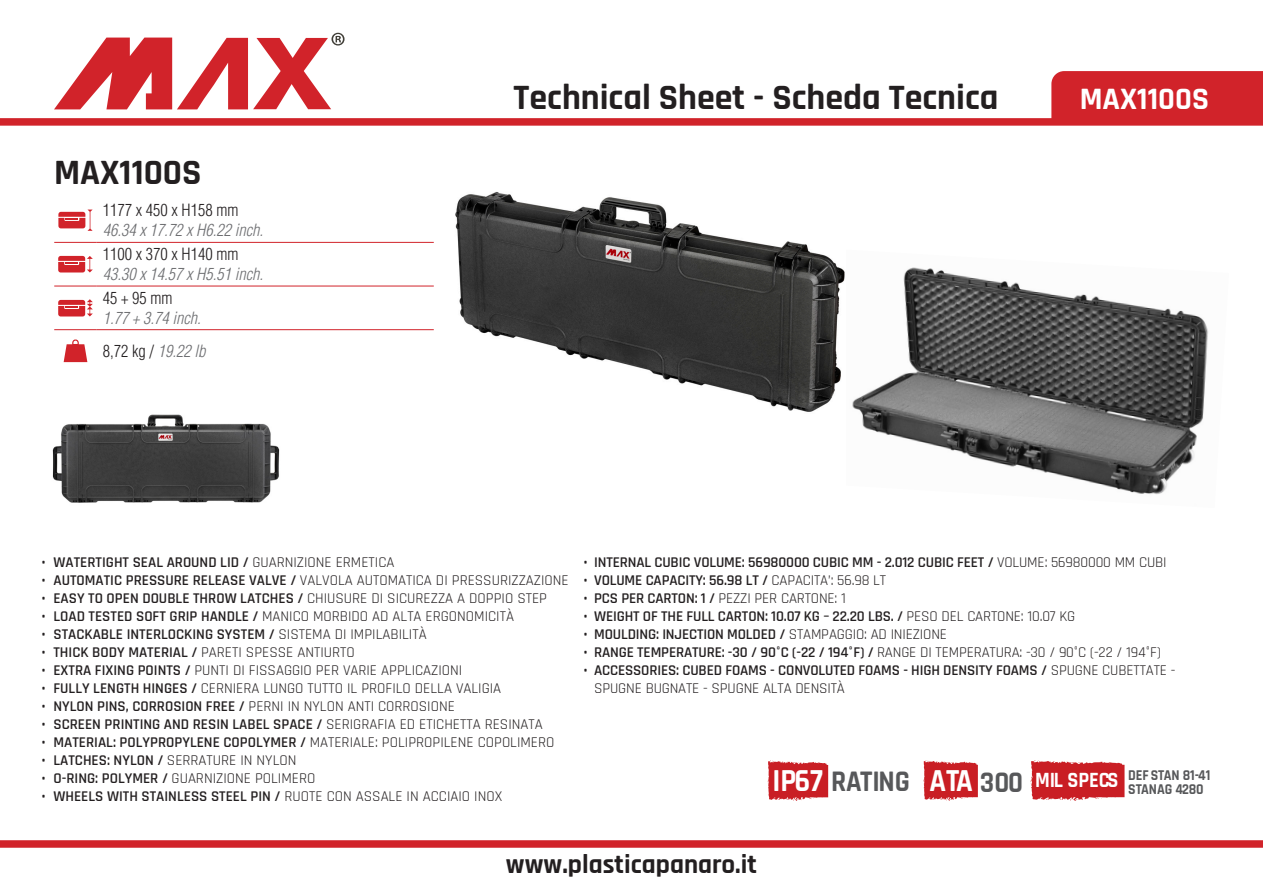
<style>
.page{position:relative;width:1263px;height:893px;background:#fff}
.page>*{position:absolute;margin:0;border:0;box-sizing:border-box;transform-origin:0 0}
.t1{font:700 36px "Rajdhani";color:#231f20}
.t2{font:700 31.5px "Rajdhani";color:#fff}
.t3{font:700 30.3px "Rajdhani";color:#57585a;scale:.92 1}
.t4{font:700 27px "Rajdhani";color:#231f20}
.t5{font:italic 300 condensed 16.5px "Helvetica LT Std";color:#6c6d70}
.t6{font:300 condensed 16.5px "Helvetica LT Std";color:#231f20}
.t7{font:700 15.15px "Rajdhani";color:#57585a;scale:.92 1}
.t8{font:600 15px/18px "Rajdhani";letter-spacing:-.01em;color:#231f20}
.t9{font:15px "Rajdhani";color:#231f20}
.s1{font-style:italic;color:#6c6d70}
.s2{font-weight:400}
.s3{font-weight:600}
.s4{font-size:32.4px;color:#fff}
.s5{font-size:22.05px;color:#fff}
</style>
<div class="page">
<svg style="left:54px;top:33px;width:291px;height:76px"></svg>
<div style="left:0;top:118px;width:1263px;height:8px;background:#d1232a"></div>
<div style="left:0;top:840px;width:1263px;height:8px;background:#d1232a"></div>
<div style="left:1051px;top:71px;width:212px;height:48px;background:#d1232a"></div>
<hr style="left:54px;top:242px;width:43px;height:1px;background:#d1232a">
<hr style="left:97px;top:242px;width:337px;height:1px;background:#d1232a">
<hr style="left:54px;top:286px;width:43px;height:1px;background:#d1232a">
<hr style="left:97px;top:286px;width:337px;height:1px;background:#d1232a">
<hr style="left:54px;top:329px;width:43px;height:1px;background:#d1232a">
<hr style="left:97px;top:329px;width:337px;height:1px;background:#d1232a">
<svg style="left:58px;top:210px;width:35px;height:21px"></svg>
<svg style="left:58px;top:256px;width:35px;height:16px"></svg>
<svg style="left:58px;top:299px;width:35px;height:17px"></svg>
<svg style="left:64px;top:339px;width:23px;height:23px"></svg>
<img style="left:455px;top:191px;width:390px;height:221px">
<img style="left:852px;top:267px;width:357px;height:228px">
<svg style="left:1030px;top:760px;width:94px;height:41px;background:#d03e43"></svg>
<svg style="left:923px;top:760px;width:55px;height:41px;background:#d03f44"></svg>
<svg style="left:768px;top:760px;width:60px;height:41px;background:#d03c41"></svg>
<img style="left:52px;top:414px;width:228px;height:89px">
<p class="t1" style="left:54px;top:151px;width:149px">MAX1100S</p>
<p class="t6" style="left:103px;top:200px;width:137px">1177 x 450 x H158 mm</p>
<p class="t5" style="left:103px;top:220px;width:162px">46.34 x 17.72 x H6.22 inch.</p>
<p class="t6" style="left:103px;top:244px;width:137px">1100 x 370 x H140 mm</p>
<p class="t5" style="left:103px;top:264px;width:162px">43.30 x 14.57 x H5.51 inch.</p>
<p class="t6" style="left:103px;top:288px;width:71px">45 + 95 mm</p>
<p class="t5" style="left:103px;top:307px;width:99px">1.77 + 3.74 inch.</p>
<p class="t6" style="left:103px;top:341px;width:104px">8,72 kg / <span class="s1">19.22 lb</span></p>
<p class="t1" style="left:513px;top:76px;width:486px">Technical Sheet - Scheda Tecnica</p>
<p class="t2" style="left:1080px;top:80px;width:131px">MAX1100S</p>
<p class="t8" style="left:41px;top:553px;width:355px">• WATERTIGHT SEAL AROUND LID / <span class="s2">GUARNIZIONE ERMETICA</span></p>
<p class="t9" style="left:41px;top:571px;width:529px"><span class="s3">• AUTOMATIC PRESSURE RELEASE VALVE /</span> VALVOLA AUTOMATICA DI PRESSURIZZAZIONE</p>
<p class="t8" style="left:41px;top:589px;width:507px">• EASY TO OPEN DOUBLE THROW LATCHES / <span class="s2">CHIUSURE DI SICUREZZA A DOPPIO STEP</span></p>
<p class="t9" style="left:41px;top:607px;width:474px"><span class="s3">• LOAD TESTED SOFT GRIP HANDLE /</span> MANICO MORBIDO AD ALTA ERGONOMICITÀ</p>
<p class="t8" style="left:41px;top:625px;width:387px">• STACKABLE INTERLOCKING SYSTEM / <span class="s2">SISTEMA DI IMPILABILITÀ</span></p>
<p class="t9" style="left:41px;top:643px;width:315px"><span class="s3">• THICK BODY MATERIAL /</span> PARETI SPESSE ANTIURTO</p>
<p class="t9" style="left:41px;top:661px;width:422px"><span class="s3">• EXTRA FIXING POINTS /</span> PUNTI DI FISSAGGIO PER VARIE APPLICAZIONI</p>
<p class="t9" style="left:41px;top:679px;width:461px"><span class="s3">• FULLY LENGTH HINGES /</span> CERNIERA LUNGO TUTTO IL PROFILO DELLA VALIGIA</p>
<p class="t9" style="left:41px;top:697px;width:415px"><span class="s3">• NYLON PINS, CORROSION FREE /</span> PERNI IN NYLON ANTI CORROSIONE</p>
<p class="t8" style="left:41px;top:715px;width:503px">• SCREEN PRINTING AND RESIN LABEL SPACE / <span class="s2">SERIGRAFIA ED ETICHETTA RESINATA</span></p>
<p class="t8" style="left:41px;top:733px;width:514px">• MATERIAL: POLYPROPYLENE COPOLYMER / <span class="s2">MATERIALE: POLIPROPILENE COPOLIMERO</span></p>
<p class="t9" style="left:41px;top:751px;width:256px"><span class="s3">• LATCHES: NYLON /</span> SERRATURE IN NYLON</p>
<p class="t9" style="left:41px;top:769px;width:275px"><span class="s3">• O-RING: POLYMER /</span> GUARNIZIONE POLIMERO</p>
<p class="t8" style="left:41px;top:787px;width:462px">• WHEELS WITH STAINLESS STEEL PIN / <span class="s2">RUOTE CON ASSALE IN ACCIAIO INOX</span></p>
<p class="t8" style="left:584px;top:553px;width:584px">• INTERNAL CUBIC VOLUME: 56980000 CUBIC MM - 2.012 CUBIC FEET / <span class="s2">VOLUME: 56980000 MM CUBI</span></p>
<p class="t8" style="left:584px;top:571px;width:304px">• VOLUME CAPACITY: 56.98 LT / <span class="s2">CAPACITA’: 56.98 LT</span></p>
<p class="t9" style="left:584px;top:589px;width:264px"><span class="s3">• PCS PER CARTON: 1 /</span> PEZZI PER CARTONE: 1</p>
<p class="t8" style="left:584px;top:607px;width:493px">• WEIGHT OF THE FULL CARTON: 10.07 KG – 22.20 LBS. / <span class="s2">PESO DEL CARTONE: 10.07 KG</span></p>
<p class="t8" style="left:584px;top:625px;width:365px">• MOULDING: INJECTION MOLDED / <span class="s2">STAMPAGGIO: AD INIEZIONE</span></p>
<p class="t8" style="left:584px;top:643px;width:579px">• RANGE TEMPERATURE: -30 / 90°C (-22 / 194°F) / <span class="s2">RANGE DI TEMPERATURA: -30 / 90°C (-22 / 194°F)</span></p>
<p class="t8" style="left:594px;top:661px;width:583px;text-indent:-10px">• ACCESSORIES: CUBED FOAMS - CONVOLUTED FOAMS - HIGH DENSITY FOAMS / <span class="s2">SPUGNE CUBETTATE -<br>SPUGNE BUGNATE - SPUGNE ALTA DENSITÀ</span></p>
<h3 class="t3" style="left:772px;top:763px;width:274px"><span class="s4">IP67</span> RATING <span class="s4">ATA</span> 300</h3>
<p class="t7" style="left:1035px;top:766px;width:192px"><span class="s5">MIL SPECS</span> DEF STAN 81-41</p>
<p class="t7" style="left:1128px;top:780px;width:83px">STANAG 4280</p>
<h3 class="t4" style="left:506px;top:848px;width:253px">www.plasticapanaro.it</h3>
</div>
